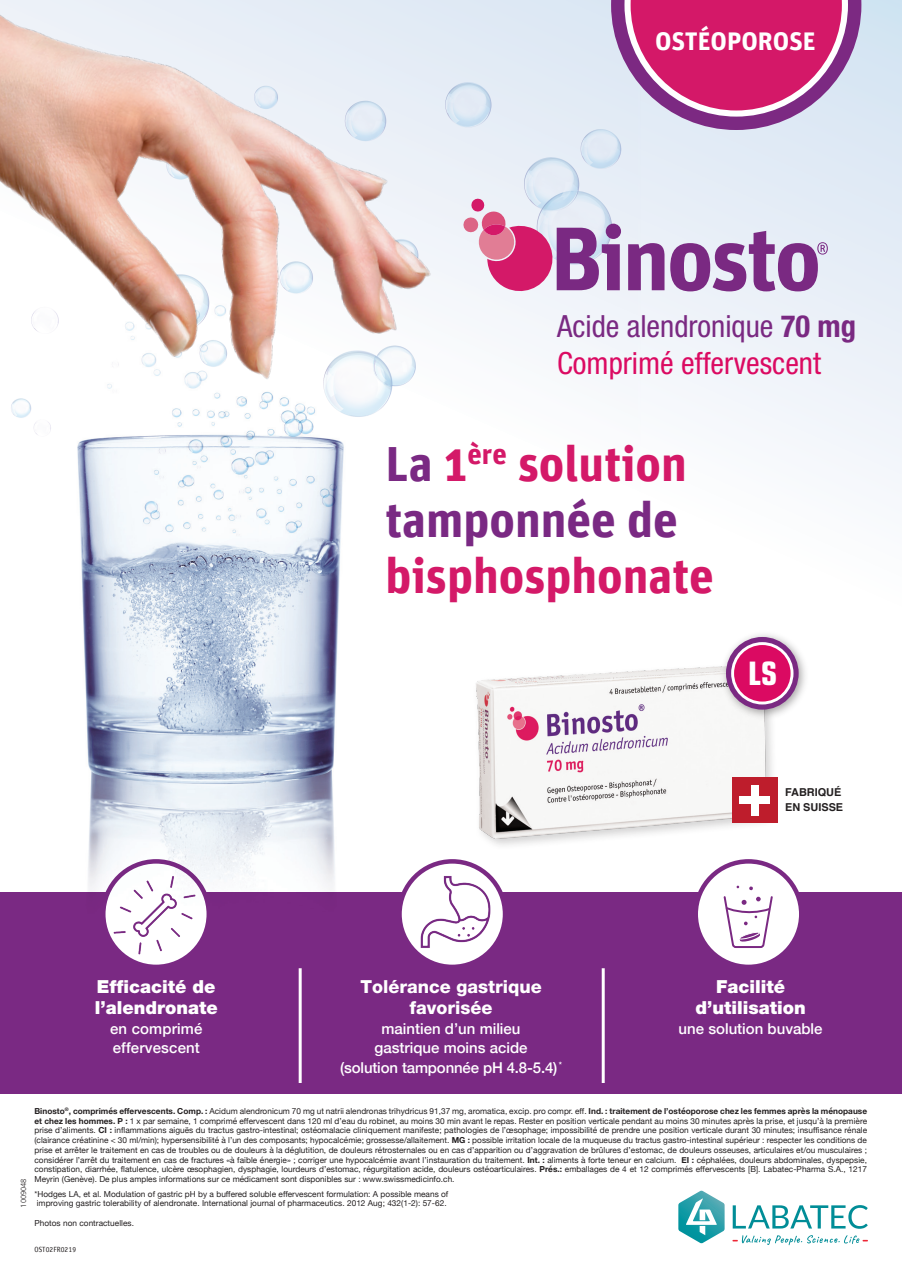
<style>
.page{position:relative;width:902px;height:1272px;background:#fff}
.page>*{position:absolute;margin:0;border:0;box-sizing:border-box;transform-origin:0 0}
.t1{font:700 49.35px/56.2px "Unit";color:#7a2983}
.t2{font:700 49.35px "Unit";color:#d41968}
.t3{font:700 condensed 32.25px "Eurostile";color:#fff}
.t4{font:condensed 30.6px/36.8px "Helvetica Neue";color:#db0a62}
.t5{font:700 25.5px "Unit";color:#fff}
.t6{font:900 18px/21px "Helvetica Neue";color:#fff}
.t7{font:800 18px/21px "Helvetica Neue";color:#fff;text-align:center}
.t8{font:500 15px/19.5px "Helvetica Neue";color:#fff}
.t9{font:700 10.95px/15px "Helvetica";color:#231f20}
.t10{font:8.25px/9.8px "Helvetica Neue";letter-spacing:.005em;color:#231f20;text-align:justify}
.t11{font:7.5px "Officina Sans LT";letter-spacing:.015em;color:#231f20}
.t12{font:300 7.5px "Frutiger";color:#231f20}
.s1{color:#7a2982}
.s2{font-weight:700;color:#7a2982}
.s3{color:#d41968}
.s4{font-weight:700}
</style>
<div class="page">
<div style="left:0;top:892px;width:902px;height:201px;background:#7a2983"></div>
<svg style="left:669px;top:0;width:233px;height:485px"></svg>
<svg style="left:669px;top:0;width:192px;height:130px;background:#cb4588"></svg>
<svg style="left:678px;top:1191px;width:47px;height:52px"></svg>
<svg style="left:733px;top:1205px;width:135px;height:24px"></svg>
<svg style="left:732px;top:1235px;width:136px;height:10px"></svg>
<img style="left:0;top:0;width:669px;height:435px">
<img style="left:476px;top:666px;width:314px;height:212px">
<img style="left:716px;top:634px;width:90px;height:95px">
<svg style="left:726px;top:637px;width:73px;height:73px"></svg>
<svg style="left:731px;top:642px;width:62px;height:62px"></svg>
<div style="left:734px;top:645px;width:57px;height:56px;background:#db0a62;border-radius:50%"></div>
<div style="left:733px;top:778px;width:44px;height:44px;background:#be1d2c"></div>
<div style="left:739px;top:796px;width:31px;height:8px;background:#fff"></div>
<div style="left:751px;top:785px;width:8px;height:30px;background:#fff"></div>
<div style="left:696px;top:861px;width:105px;height:106px;background:#fff;border-radius:50%"></div>
<div style="left:693px;top:859px;width:110px;height:110px;border:4px solid #7a2983;border-radius:50%"></div>
<img style="left:401px;top:850px;width:114px;height:115px">
<img style="left:108px;top:930px;width:96px;height:35px">
<svg style="left:723px;top:886px;width:50px;height:62px"></svg>
<hr style="left:299px;top:968px;width:3px;height:115px;background:#fff">
<hr style="left:602px;top:968px;width:3px;height:115px;background:#fff">
<img style="left:55px;top:409px;width:329px;height:521px">
<svg style="left:462px;top:198px;width:159px;height:98px"></svg>
<svg style="left:628px;top:243px;width:36px;height:47px;background:#995fa2"></svg>
<svg style="left:670px;top:231px;width:158px;height:60px;background:#b38fbf"></svg>
<svg style="left:0;top:0;width:6px;height:6px"></svg>
<svg style="left:896px;top:0;width:6px;height:6px"></svg>
<h3 class="t5" style="left:655px;top:25px;width:162px">OSTÉOPOROSE</h3>
<h3 class="t4" style="left:557px;top:308px;width:301px"><span class="s1">Acide alendronique</span> <span class="s2">70 mg<br></span>Comprimé effervescent</h3>
<h1 class="t1" style="left:385px;top:434px;width:303px">La <span class="s3">1</span><sup>ère</sup> <span class="s3">solution </span>tamponnée de</h1>
<h1 class="t2" style="left:385px;top:546px;width:330px">bisphosphonate</h1>
<h2 class="t3" style="left:748px;top:654px;width:31px">LS</h2>
<h3 class="t9" style="left:785px;top:785px;width:60px">FABRIQUÉ<br>EN SUISSE</h3>
<h3 class="t6" style="left:95px;top:976px;width:124px">Efficacité de l’alendronate</h3>
<h3 class="t8" style="left:110px;top:1017px;width:94px">en comprimé effervescent</h3>
<h3 class="t7" style="left:360px;top:976px;width:183px">Tolérance gastrique favorisée</h3>
<h3 class="t8" style="left:340px;top:1017px;width:223px;text-align:center">maintien d’un milieu<br>gastrique moins acide<br>(solution tamponnée pH 4.8-5.4) <sup>*</sup></h3>
<h3 class="t6" style="left:695px;top:976px;width:112px;text-align:center">Facilité d’utilisation</h3>
<h3 class="t8" style="left:679px;top:1017px;width:145px">une solution buvable</h3>
<p class="t12" style="left:19px;top:1208px;width:31px;rotate:-90deg">1009048</p>
<p class="t10" style="left:34px;top:1106px;width:834px"><span class="s4">Binosto</span><sup>®</sup><span class="s4">, comprimés effervescents. Comp. :</span> Acidum alendronicum 70 mg ut natrii alendronas trihydricus 91,37 mg, aromatica, excip. pro compr. eff. <span class="s4">Ind. : traitement de l’ostéoporose chez les femmes après la ménopause et chez les hommes. P :</span> 1 x par semaine, 1 comprimé effervescent dans 120 ml d’eau du robinet, au moins 30 min avant le repas. Rester en position verticale pendant au moins 30 minutes après la prise, et jusqu’à la première prise d’aliments. <span class="s4">CI :</span> inflammations aiguës du tractus gastro-intestinal; ostéomalacie cliniquement manifeste; pathologies de l’œsophage; impossibilité de prendre une position verticale durant 30 minutes; insuffisance rénale (clairance créatinine &lt; 30 ml/min); hypersensibilité à l’un des composants; hypocalcémie; grossesse/allaitement. <span class="s4">MG :</span> possible irritation locale de la muqueuse du tractus gastro-intestinal supérieur : respecter les conditions de prise et arrêter le traitement en cas de troubles ou de douleurs à la déglutition, de douleurs rétrosternales ou en cas d’apparition ou d’aggravation de brûlures d’estomac, de douleurs osseuses, articulaires et/ou musculaires ; considérer l’arrêt du traitement en cas de fractures «à faible énergie» ; corriger une hypocalcémie avant l’instauration du traitement. <span class="s4">Int. :</span> aliments à forte teneur en calcium. <span class="s4">EI :</span> céphalées, douleurs abdominales, dyspepsie, constipation, diarrhée, flatulence, ulcère œsophagien, dysphagie, lourdeurs d’estomac, régurgitation acide, douleurs ostéoarticulaires. <span class="s4">Prés.:</span> emballages de 4 et 12 comprimés effervescents [B]. Labatec-Pharma S.A., 1217<br>Meyrin (Genève). De plus amples informations sur ce médicament sont disponibles sur : www.swissmedicinfo.ch.</p>
<p class="t10" style="left:34px;top:1189px;width:415px">*Hodges LA, et al. Modulation of gastric pH by a buffered soluble effervescent formulation: A possible means of improving gastric tolerability of alendronate. International journal of pharmaceutics. 2012 Aug; 432(1-2): 57-62.</p>
<p class="t10" style="left:34px;top:1218px;width:101px">Photos non contractuelles.</p>
<p class="t11" style="left:34px;top:1245px;width:43px">OST02FR0219</p>
</div>
